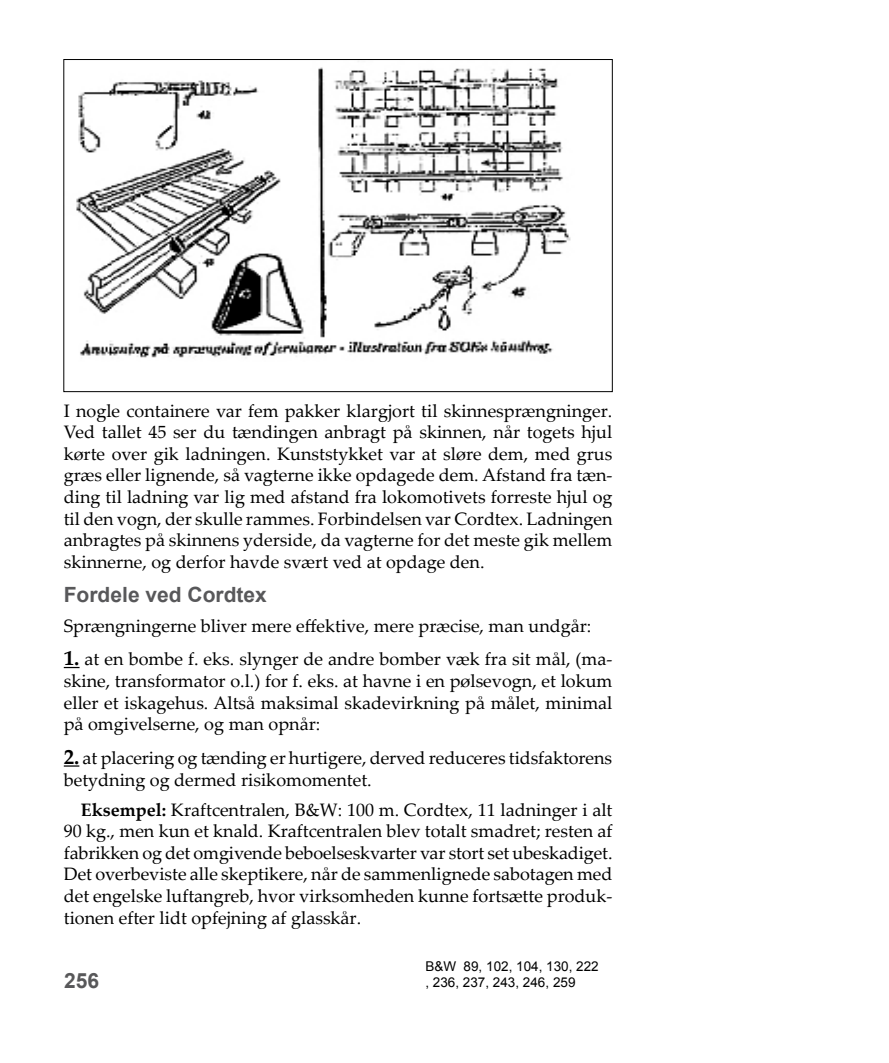
<style>
.page{position:relative;width:889px;height:1063px;background:#fff}
.page>*{position:absolute;margin:0;border:0;box-sizing:border-box;transform-origin:0 0}
.t1{font:700 21px "Arial";color:#58585a}
.t2{font:18px/21.6px "Palatino Linotype";color:#000;text-align:justify}
.t3{font:13.5px/16.2px "Arial";color:#000}
.s1{font-weight:700;font-size:21px}
.s2{font-weight:700}
</style>
<div class="page">
<img style="left:76px;top:67px;width:495px;height:291px">
<svg style="left:64px;top:667px;width:16px;height:1px"></svg>
<svg style="left:64px;top:765px;width:15px;height:2px"></svg>
<p class="t2" style="left:64px;top:399px;width:550px">I nogle containere var fem pakker klargjort til skinnesprængninger.<br>Ved tallet 45 ser du tændingen anbragt på skinnen, når togets hjul kørte over gik ladningen. Kunststykket var at sløre dem, med grus græs eller lignende, så vagterne ikke opdagede dem. Afstand fra tæn&shy;ding til ladning var lig med afstand fra lokomotivets forreste hjul og til den vogn, der skulle rammes. Forbindelsen var Cordtex. Ladningen anbragtes på skinnens yderside, da vagterne for det meste gik mellem skinnerne, og derfor havde svært ved at opdage den.</p>
<p class="t1" style="left:64px;top:580px;width:205px">Fordele ved Cordtex</p>
<p class="t2" style="left:64px;top:614px;width:529px">Sprængningerne bliver mere effektive, mere præcise, man undgår:</p>
<p class="t2" style="left:64px;top:648px;width:550px"><span class="s1">1.</span> at en bombe f. eks. slynger de andre bomber væk fra sit mål, (ma&shy;skine, transformator o.l.) for f. eks. at havne i en pølsevogn, et lokum eller et iskagehus. Altså maksimal skadevirkning på målet, minimal på omgivelserne, og man opnår:</p>
<p class="t2" style="left:64px;top:746px;width:550px"><span class="s1">2.</span> at placering og tænding er hurtigere, derved reduceres tidsfaktorens betydning og dermed risikomomentet.</p>
<p class="t2" style="left:64px;top:798px;width:550px;text-indent:17px"><span class="s2">Eksempel:</span> Kraftcentralen, B&amp;W: 100 m. Cordtex, 11 ladninger i alt 90 kg., men kun et knald. Kraftcentralen blev totalt smadret; resten af fabrikken og det omgivende beboelseskvarter var stort set ubeskadiget.<br>Det overbeviste alle skeptikere, når de sammenlignede sabotagen med det engelske luftangreb, hvor virksomheden kunne fortsætte produk&shy;tionen efter lidt opfejning af glasskår.</p>
<p class="t3" style="left:425px;top:958px;width:175px">B&amp;W 89, 102, 104, 130, 222 , 236, 237, 243, 246, 259</p>
<p class="t1" style="left:64px;top:967px;width:37px">256</p>
</div>
